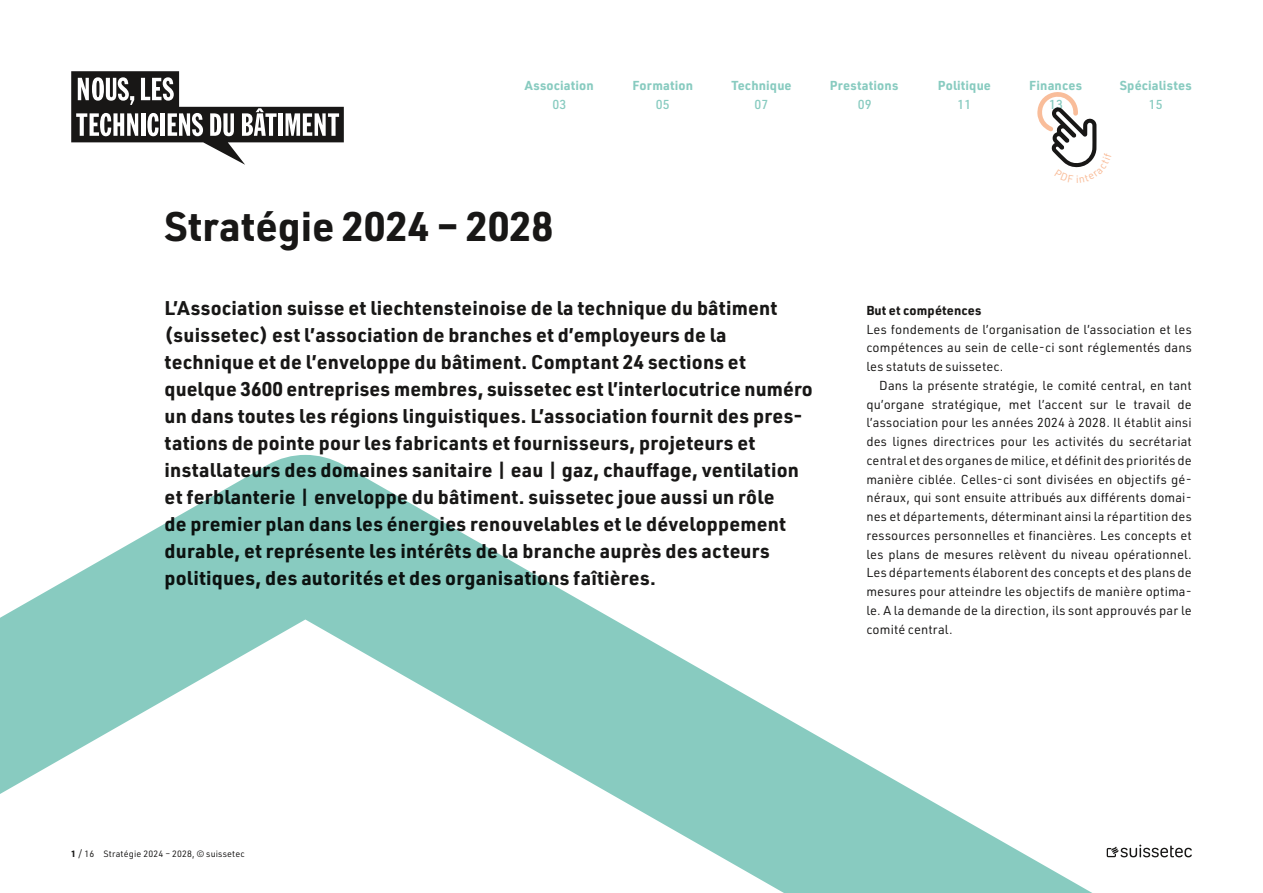
<style>
.page{position:relative;width:1263px;height:893px;background:#fff}
.page>*{position:absolute;margin:0;border:0;box-sizing:border-box;transform-origin:0 0}
.t1{font:700 40.5px "URWDIN";color:#181716}
.t2{font:700 19.5px/27px "URWDIN";letter-spacing:.01em;color:#181716}
.t3{font:12.75px/18.8px "URWDIN";letter-spacing:.01em;color:#181716;text-align:justify}
.t4{font:700 12.75px "URWDIN";letter-spacing:.01em;color:#88cbc0}
.t5{font:700 12.75px "URWDIN";letter-spacing:.01em;color:#181716}
.t6{font:500 12.75px "URWDIN";letter-spacing:.01em;color:#88cbc0}
.t7{font:9px "URWDIN";letter-spacing:.015em;color:#181716}
.s1{font-weight:700}
.s2{font-weight:300;font-size:12px}
</style>
<div class="page">
<svg style="left:71px;top:71px;width:273px;height:94px"></svg>
<svg style="left:0;top:455px;width:1192px;height:438px"></svg>
<svg style="left:1037px;top:92px;width:60px;height:76px"></svg>
<p class="t4" style="left:525px;top:77px;width:71px">Association</p>
<p class="t6" style="left:552px;top:96px;width:15px">03</p>
<p class="t4" style="left:633px;top:77px;width:62px">Formation</p>
<p class="t6" style="left:656px;top:96px;width:15px">05</p>
<p class="t4" style="left:731px;top:77px;width:62px">Technique</p>
<p class="t6" style="left:754px;top:96px;width:15px">07</p>
<p class="t4" style="left:830px;top:77px;width:70px">Prestations</p>
<p class="t6" style="left:858px;top:96px;width:15px">09</p>
<p class="t4" style="left:938px;top:77px;width:55px">Politique</p>
<p class="t6" style="left:957px;top:96px;width:15px">11</p>
<p class="t4" style="left:1029px;top:77px;width:54px">Finances</p>
<p class="t6" style="left:1049px;top:96px;width:15px">13</p>
<p class="t4" style="left:1120px;top:77px;width:73px">Spécialistes</p>
<p class="t6" style="left:1149px;top:96px;width:15px">15</p>
<h1 class="t1" style="left:165px;top:198px;width:390px">Stratégie 2024 – 2028</h1>
<p class="t2" style="left:165px;top:294px;width:650px">L’Association suisse et liechtensteinoise de la technique du bâtiment (suissetec) est l’association de branches et d’employeurs de la technique et de l’enveloppe du bâtiment. Comptant 24 sections et quelque 3600 entreprises membres, suissetec est l’interlocutrice numéro un dans toutes les régions linguistiques. L’association fournit des pres&shy;tations de pointe pour les fabricants et fournisseurs, projeteurs et installateurs des domaines sanitaire | eau | gaz, chauffage, ventilation et ferblanterie | enveloppe du bâtiment. suissetec joue aussi un rôle<br>de premier plan dans les énergies renouvelables et le développement durable, et représente les intérêts de la branche auprès des acteurs politiques, des autorités et des organisations faîtières.</p>
<p class="t5" style="left:866px;top:302px;width:117px">But et compétences</p>
<p class="t3" style="left:866px;top:319px;width:327px">Les fondements de l’organisation de l’association et les compétences au sein de celle-ci sont réglementés dans les statuts de suissetec.</p>
<p class="t3" style="left:866px;top:376px;width:327px;text-align:left;text-indent:13px">Dans la présente stratégie, le comité central, en tant qu’organe stratégique, met l’accent sur le travail de l’association pour les années 2024 à 2028. Il établit ainsi des lignes directrices pour les activités du secrétariat central et des organes de milice, et définit des priorités de manière ciblée. Celles-ci sont divisées en objectifs gé&shy;néraux, qui sont ensuite attribués aux différents domai&shy;nes et départements, déterminant ainsi la répartition des ressources personnelles et financières. Les concepts et les plans de mesures relèvent du niveau opérationnel.<br>Les départements élaborent des concepts et des plans de mesures pour atteindre les objectifs de manière optima&shy;le. A la demande de la direction, ils sont approuvés par le comité central.</p>
<p class="t7" style="left:71px;top:848px;width:175px"><span class="s1">1</span> <span class="s2">/</span> 16 Stratégie 2024 – 2028, © suissetec</p>
</div>
